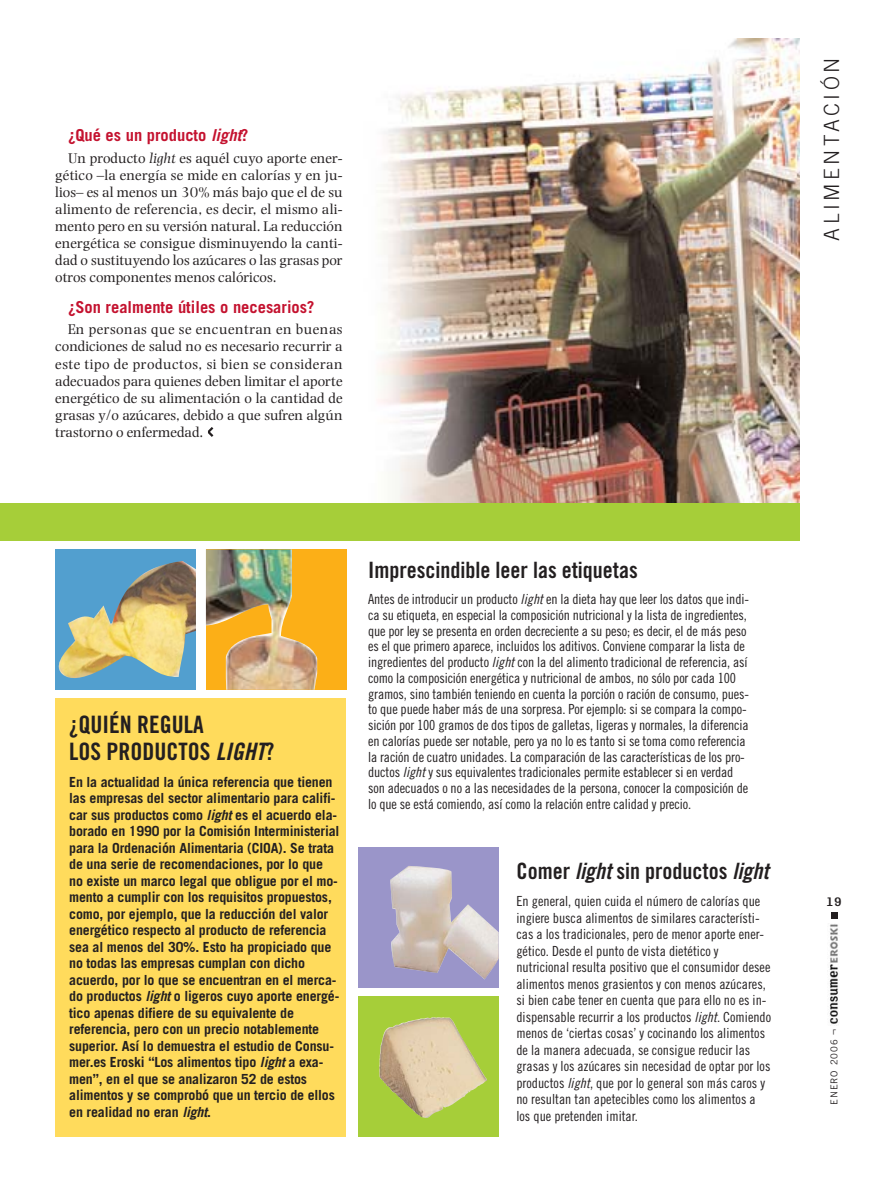
<style>
.page{position:relative;width:876px;height:1191px;background:#fff}
.page>*{position:absolute;margin:0;border:0;box-sizing:border-box;transform-origin:0 0}
.t1{font:24px/27px "Trade Gothic Bold Cond Twenty";color:#231f20}
.t2{font:22.5px "Trade Gothic Bold Cond Twenty";color:#231f20}
.t3{font:300 21px "Trade Gothic";letter-spacing:.165em;color:#231f20}
.t4{font:700 16.5px "Trade Gothic";color:#c4122f}
.t5{font:14.7px/17.1px "Photina";color:#231f20;text-align:justify}
.t6{font:700 14.25px "Hydrous";color:#231f20}
.t7{font:13.95px/15.8px "Trade Gothic Cond Eighteen";letter-spacing:-.01em;color:#231f20}
.t8{font:700 13.95px/16.5px "Trade Gothic";letter-spacing:-.01em;color:#231f20}
.t9{font:9.45px "Trade Gothic";letter-spacing:.09em;color:#231f20}
.s1{font-style:italic}
.s2{font-family:"Trade Gothic Bold Cond Twenty Obl"}
.s3{font-family:"Trade Gothic Cond Eighteen Obl"}
.s4{font-size:9.75px}
</style>
<div class="page">
<img style="left:378px;top:39px;width:421px;height:464px">
<img style="left:829px;top:924px;width:9px;height:100px">
<svg style="left:831px;top:913px;width:6px;height:6px"></svg>
<svg style="left:208px;top:427px;width:5px;height:10px"></svg>
<div style="left:56px;top:698px;width:290px;height:439px;background:#ffdb5c"></div>
<div style="left:358px;top:847px;width:141px;height:140px;background:#9a95c9"></div>
<img style="left:390px;top:866px;width:109px;height:113px">
<div style="left:358px;top:996px;width:141px;height:140px;background:#a6ce39"></div>
<img style="left:379px;top:1017px;width:108px;height:101px">
<div style="left:56px;top:549px;width:140px;height:141px;background:#529fcf"></div>
<img style="left:55px;top:561px;width:141px;height:128px">
<div style="left:206px;top:549px;width:140px;height:141px;background:#fcaf17"></div>
<img style="left:206px;top:549px;width:111px;height:141px">
<div style="left:0;top:503px;width:799px;height:38px;background:#a6ce39"></div>
<p class="t4" style="left:68px;top:129px;width:182px">¿Qué es un producto <span class="s1">light</span>?</p>
<p class="t5" style="left:55px;top:150px;width:289px;text-indent:13px">Un producto <span class="s1">light</span> es aquél cuyo aporte ener&shy;gético –la energía se mide en calorías y en ju&shy;lios– es al menos un 30% más bajo que el de su alimento de referencia, es decir, el mismo ali&shy;mento pero en su versión natural. La reducción energética se consigue disminuyendo la canti&shy;dad o sustituyendo los azúcares o las grasas por otros componentes menos calóricos.</p>
<p class="t4" style="left:68px;top:301px;width:248px">¿Son realmente útiles o necesarios?</p>
<p class="t5" style="left:55px;top:322px;width:289px;text-indent:13px">En personas que se encuentran en buenas condiciones de salud no es necesario recurrir a este tipo de productos, si bien se consideran adecuados para quienes deben limitar el aporte energético de su alimentación o la cantidad de grasas y/o azúcares, debido a que sufren algún trastorno o enfermedad.</p>
<h3 class="t3" style="left:824px;top:241px;width:184px;rotate:-90deg">ALIMENTACIÓN</h3>
<h1 class="t1" style="left:69px;top:712px;width:207px">¿QUIÉN REGULA<br>LOS PRODUCTOS <span class="s2">LIGHT</span>?</h1>
<p class="t8" style="left:69px;top:775px;width:272px">En la actualidad la única referencia que tienen las empresas del sector alimentario para califi&shy;car sus productos como <span class="s1">light</span> es el acuerdo ela&shy;borado en 1990 por la Comisión Interministerial para la Ordenación Alimentaria (CIOA). Se trata de una serie de recomendaciones, por lo que no existe un marco legal que obligue por el mo&shy;mento a cumplir con los requisitos propuestos, como, por ejemplo, que la reducción del valor energético respecto al producto de referencia sea al menos del 30%. Esto ha propiciado que no todas las empresas cumplan con dicho acuerdo, por lo que se encuentran en el merca&shy;do productos <span class="s1">light</span> o ligeros cuyo aporte energé&shy;tico apenas difiere de su equivalente de referencia, pero con un precio notablemente superior. Así lo demuestra el estudio de Consu&shy;mer.es Eroski “Los alimentos tipo <span class="s1">light</span> a exa&shy;men”, en el que se analizaron 52 de estos alimentos y se comprobó que un tercio de ellos en realidad no eran <span class="s1">light</span>.</p>
<h2 class="t2" style="left:368px;top:562px;width:271px">Imprescindible leer las etiquetas</h2>
<p class="t7" style="left:368px;top:592px;width:382px">Antes de introducir un producto <span class="s3">light</span> en la dieta hay que leer los datos que indi&shy;ca su etiqueta, en especial la composición nutricional y la lista de ingredientes, que por ley se presenta en orden decreciente a su peso; es decir, el de más peso es el que primero aparece, incluidos los aditivos. Conviene comparar la lista de ingredientes del producto <span class="s3">light</span> con la del alimento tradicional de referencia, así como la composición energética y nutricional de ambos, no sólo por cada 100 gramos, sino también teniendo en cuenta la porción o ración de consumo, pues&shy;to que puede haber más de una sorpresa. Por ejemplo: si se compara la compo&shy;sición por 100 gramos de dos tipos de galletas, ligeras y normales, la diferencia en calorías puede ser notable, pero ya no lo es tanto si se toma como referencia la ración de cuatro unidades. La comparación de las características de los pro&shy;ductos <span class="s3">light</span> y sus equivalentes tradicionales permite establecer si en verdad son adecuados o no a las necesidades de la persona, conocer la composición de lo que se está comiendo, así como la relación entre calidad y precio.</p>
<h2 class="t2" style="left:516px;top:863px;width:254px">Comer <span class="s2">light</span> sin productos <span class="s2">light</span></h2>
<p class="t7" style="left:516px;top:894px;width:256px;line-height:16.5px">En general, quien cuida el número de calorías que ingiere busca alimentos de similares característi&shy;cas a los tradicionales, pero de menor aporte ener&shy;gético. Desde el punto de vista dietético y nutricional resulta positivo que el consumidor desee alimentos menos grasientos y con menos azúcares, si bien cabe tener en cuenta que para ello no es in&shy;dispensable recurrir a los productos <span class="s3">light</span>. Comiendo menos de ‘ciertas cosas’ y cocinando los alimentos de la manera adecuada, se consigue reducir las grasas y los azúcares sin necesidad de optar por los productos <span class="s3">light</span>, que por lo general son más caros y no resultan tan apetecibles como los alimentos a los que pretenden imitar.</p>
<p class="t6" style="left:826px;top:897px;width:17px">19</p>
<p class="t9" style="left:831px;top:1105px;width:78px;rotate:-90deg">ENERO 2006 <span class="s4">¬</span></p>
</div>
